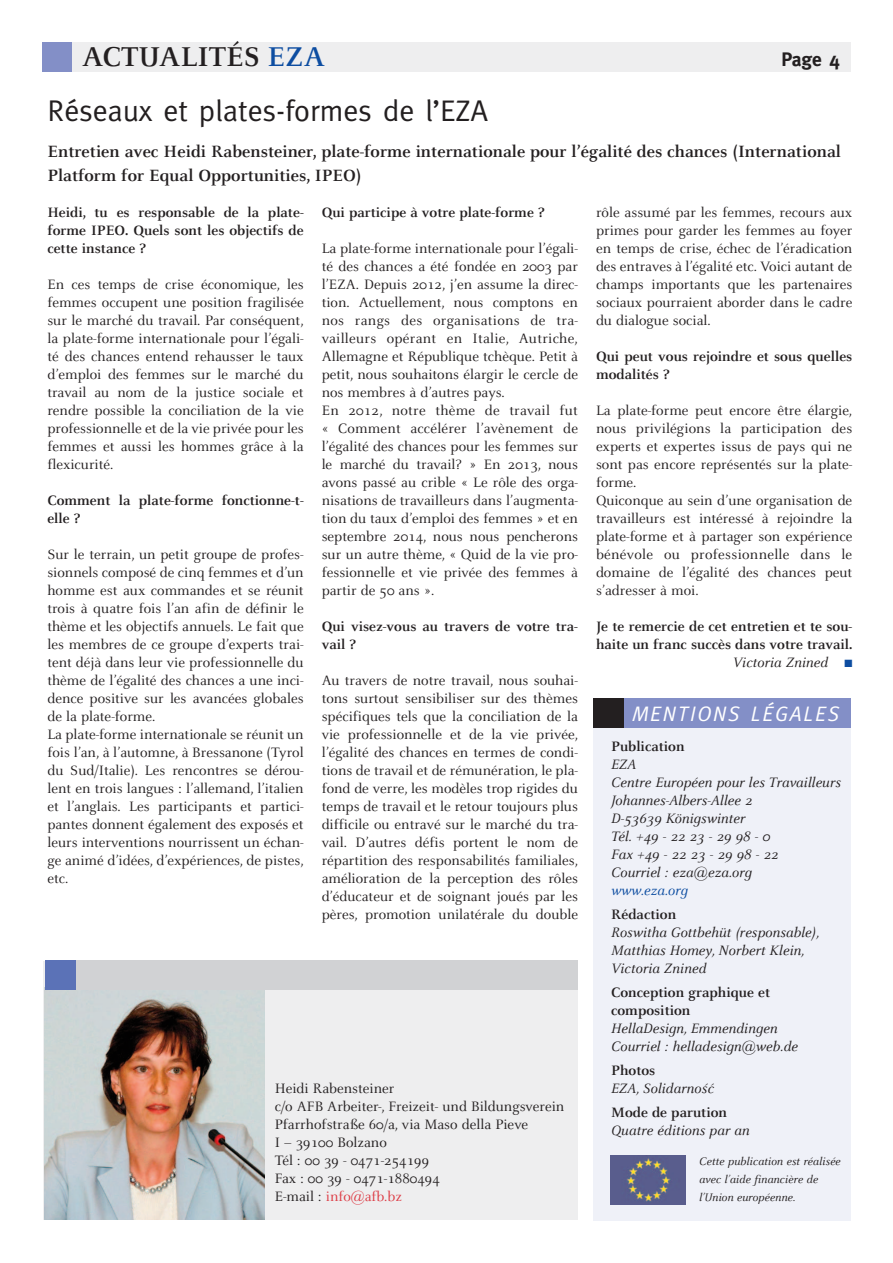
<style>
.page{position:relative;width:893px;height:1263px;background:#fff}
.page>*{position:absolute;margin:0;border:0;box-sizing:border-box;transform-origin:0 0}
.t1{font:30px "Meta";color:#231f20}
.t2{font:700 30px "Celeste";color:#231f20}
.t3{font:italic 21px "Meta";letter-spacing:.085em;color:#fff}
.t4{font:700 19.5px "Meta";color:#231f20}
.t5{font:700 18px/24px "Celeste";color:#231f20}
.t6{font:15px/18px "Celeste";color:#231f20}
.t7{font:700 15px/18px "Celeste";color:#231f20}
.t8{font:italic 15px/18px "Celeste";color:#231f20}
.t9{font:italic 15px "Celeste";color:#0d4da1}
.t10{font:italic 12px/18px "Celeste";color:#231f20}
.s1{color:#0d4da1}
.s2{color:#dd3c45}
.s3{font-weight:400;font-style:italic}
</style>
<div class="page">
<div style="left:43px;top:961px;width:535px;height:258px;background:#eeeeef"></div>
<img style="left:45px;top:990px;width:219px;height:230px">
<div style="left:63px;top:960px;width:515px;height:30px;background:#d1d2d4"></div>
<div style="left:45px;top:960px;width:30px;height:30px;background:#5b72b7"></div>
<div style="left:43px;top:43px;width:807px;height:29px;background:#eeeeef"></div>
<div style="left:43px;top:43px;width:29px;height:29px;background:#838fc7"></div>
<div style="left:593px;top:705px;width:257px;height:515px;background:#eff1f8"></div>
<div style="left:593px;top:698px;width:257px;height:29px;background:#838fc7"></div>
<div style="left:593px;top:698px;width:30px;height:29px;background:#231f20"></div>
<img style="left:610px;top:1156px;width:76px;height:48px">
<h1 class="t2" style="left:82px;top:38px;width:244px">ACTUALITÉS <span class="s1">EZA</span></h1>
<h3 class="t4" style="left:781px;top:48px;width:60px">Page 4</h3>
<h1 class="t1" style="left:47px;top:93px;width:442px">Réseaux et plates-formes de l’EZA</h1>
<p class="t5" style="left:47px;top:138px;width:795px">Entretien avec Heidi Rabensteiner, plate-forme internationale pour l’égalité des chances (International<br>Platform for Equal Opportunities, IPEO)</p>
<p class="t7" style="left:47px;top:202px;width:258px;text-align:justify">Heidi, tu es responsable de la plate&shy;forme IPEO. Quels sont les objectifs de cette instance ?</p>
<p class="t6" style="left:47px;top:274px;width:258px;text-align:justify">En ces temps de crise économique, les femmes occupent une position fragilisée sur le marché du travail. Par conséquent, la plate-forme internationale pour l’égali&shy;té des chances entend rehausser le taux d’emploi des femmes sur le marché du travail au nom de la justice sociale et rendre possible la conciliation de la vie professionnelle et de la vie privée pour les femmes et aussi les hommes grâce à la flexicurité.</p>
<p class="t7" style="left:47px;top:490px;width:258px">Comment la plate-forme fonctionne-t&shy;elle ?</p>
<p class="t6" style="left:47px;top:544px;width:258px">Sur le terrain, un petit groupe de profes&shy;sionnels composé de cinq femmes et d’un homme est aux commandes et se réunit trois à quatre fois l’an afin de définir le thème et les objectifs annuels. Le fait que les membres de ce groupe d’experts trai&shy;tent déjà dans leur vie professionnelle du thème de l’égalité des chances a une inci&shy;dence positive sur les avancées globales de la plate-forme.<br>La plate-forme internationale se réunit un fois l’an, à l’automne, à Bressanone (Tyrol du Sud/Italie). Les rencontres se dérou&shy;lent en trois langues : l’allemand, l’italien et l’anglais. Les participants et partici&shy;pantes donnent également des exposés et leurs interventions nourrissent un échan&shy;ge animé d’idées, d’expériences, de pistes, etc.</p>
<p class="t7" style="left:322px;top:202px;width:224px">Qui participe à votre plate-forme ?</p>
<p class="t6" style="left:322px;top:238px;width:258px">La plate-forme internationale pour l’égali&shy;té des chances a été fondée en 2003 par l’EZA. Depuis 2012, j’en assume la direc&shy;tion. Actuellement, nous comptons en nos rangs des organisations de tra&shy;vailleurs opérant en Italie, Autriche, Allemagne et République tchèque. Petit à petit, nous souhaitons élargir le cercle de nos membres à d’autres pays.<br>En 2012, notre thème de travail fut « Comment accélérer l’avènement de l’égalité des chances pour les femmes sur le marché du travail? » En 2013, nous avons passé au crible « Le rôle des orga&shy;nisations de travailleurs dans l’augmenta&shy;tion du taux d’emploi des femmes » et en septembre 2014, nous nous pencherons sur un autre thème, « Quid de la vie pro&shy;fessionnelle et vie privée des femmes à partir de 50 ans ».</p>
<p class="t7" style="left:322px;top:616px;width:258px">Qui visez-vous au travers de votre tra&shy;vail ?</p>
<p class="t6" style="left:322px;top:670px;width:258px;text-align:justify">Au travers de notre travail, nous souhai&shy;tons surtout sensibiliser sur des thèmes spécifiques tels que la conciliation de la vie professionnelle et de la vie privée, l’égalité des chances en termes de condi&shy;tions de travail et de rémunération, le pla&shy;fond de verre, les modèles trop rigides du temps de travail et le retour toujours plus difficile ou entravé sur le marché du tra&shy;vail. D’autres défis portent le nom de répartition des responsabilités familiales, amélioration de la perception des rôles d’éducateur et de soignant joués par les pères, promotion unilatérale du double</p>
<p class="t6" style="left:275px;top:1078px;width:291px">Heidi Rabensteiner<br>c/o AFB Arbeiter-, Freizeit- und Bildungsverein<br>Pfarrhofstraße 60/a, via Maso della Pieve<br>I – 39100 Bolzano<br>Tél : 00 39 - 0471-254199<br>Fax : 00 39 - 0471-1880494<br>E-mail : <span class="s2">info@afb.bz</span></p>
<p class="t6" style="left:596px;top:202px;width:258px;text-align:justify">rôle assumé par les femmes, recours aux primes pour garder les femmes au foyer en temps de crise, échec de l’éradication des entraves à l’égalité etc. Voici autant de champs importants que les partenaires sociaux pourraient aborder dans le cadre du dialogue social.</p>
<p class="t7" style="left:596px;top:346px;width:258px">Qui peut vous rejoindre et sous quelles modalités ?</p>
<p class="t6" style="left:596px;top:400px;width:258px">La plate-forme peut encore être élargie, nous privilégions la participation des experts et expertes issus de pays qui ne sont pas encore représentés sur la plate&shy;forme.<br>Quiconque au sein d’une organisation de travailleurs est intéressé à rejoindre la plate-forme et à partager son expérience bénévole ou professionnelle dans le domaine de l’égalité des chances peut s’adresser à moi.</p>
<p class="t7" style="left:596px;top:616px;width:258px;text-align:right">Je te remercie de cet entretien et te sou&shy;haite un franc succès dans votre travail.<br><span class="s3">Victoria Znined</span> <span class="s1">■</span></p>
<h2 class="t3" style="left:632px;top:701px;width:209px">MENTIONS LÉGALES</h2>
<p class="t7" style="left:611px;top:736px;width:75px">Publication</p>
<p class="t8" style="left:611px;top:754px;width:231px">EZA<br>Centre Européen pour les Travailleurs<br>Johannes-Albers-Allee 2<br>D-53639 Königswinter<br>Tél. +49 - 22 23 - 29 98 - 0<br>Fax +49 - 22 23 - 29 98 - 22<br>Courriel : eza@eza.org</p>
<p class="t9" style="left:611px;top:881px;width:78px">www.eza.org</p>
<p class="t7" style="left:611px;top:904px;width:67px">Rédaction</p>
<p class="t8" style="left:611px;top:922px;width:209px">Roswitha Gottbehüt (responsable),<br>Matthias Homey, Norbert Klein,<br>Victoria Znined</p>
<p class="t7" style="left:611px;top:982px;width:160px">Conception graphique et composition</p>
<p class="t8" style="left:611px;top:1018px;width:188px">HellaDesign, Emmendingen<br>Courriel : helladesign@web.de</p>
<p class="t7" style="left:611px;top:1060px;width:46px">Photos</p>
<p class="t8" style="left:611px;top:1078px;width:104px">EZA, Solidarno´cs´</p>
<p class="t7" style="left:611px;top:1102px;width:117px">Mode de parution</p>
<p class="t8" style="left:611px;top:1120px;width:140px">Quatre éditions par an</p>
<p class="t10" style="left:699px;top:1151px;width:143px">Cette publication est réalisée avec l’aide financière de l’Union européenne.</p>
</div>
